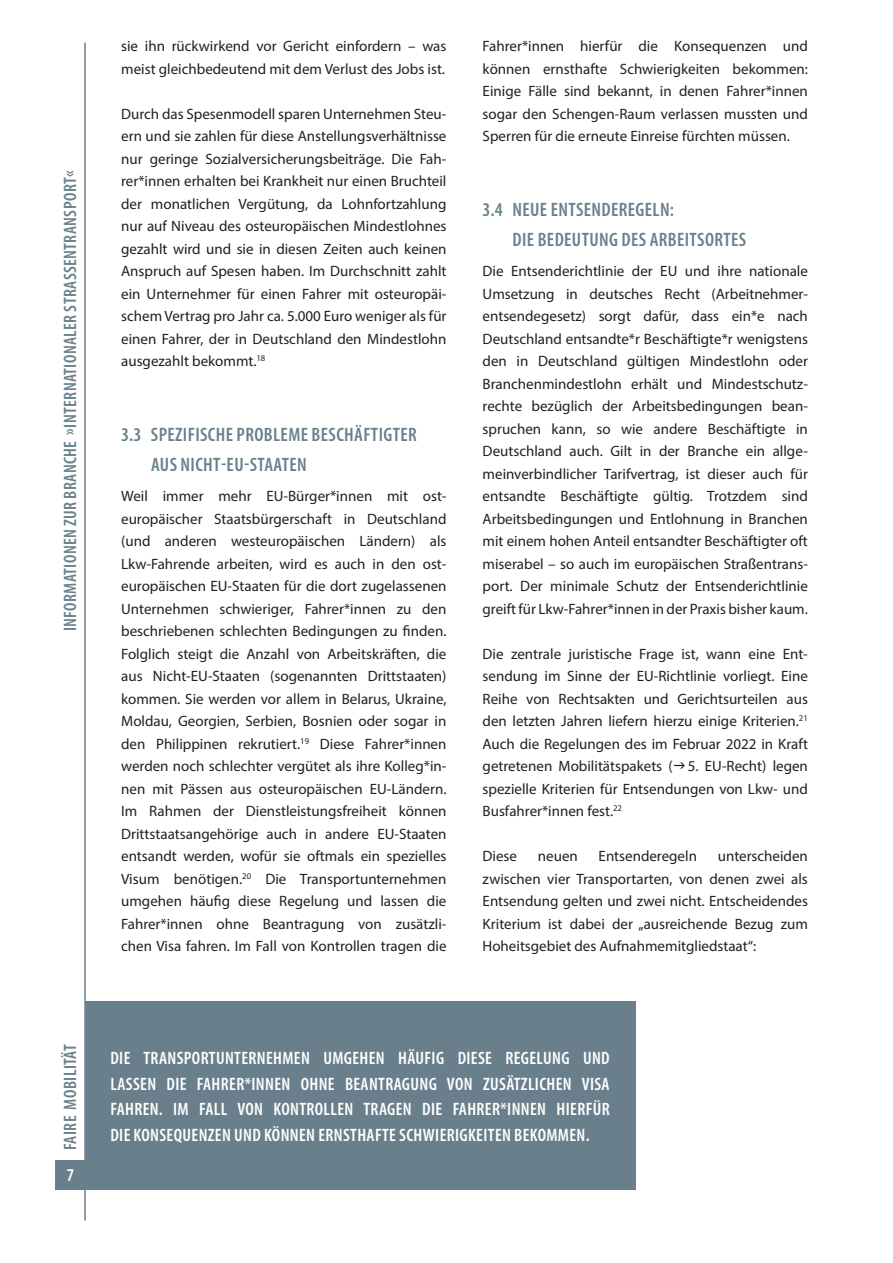
<style>
.page{position:relative;width:893px;height:1263px;background:#fff}
.page>*{position:absolute;margin:0;border:0;box-sizing:border-box;transform-origin:0 0}
._002_1_ZÜ_02{font:600 condensed 19.5px/30px "Myriad Pro";letter-spacing:.02em;color:#69808c}
.t1{font:600 condensed 18px/25.5px "Myriad Pro";letter-spacing:.02em;color:#fff;text-align:justify}
.t2{font:600 condensed 18px "Myriad Pro";letter-spacing:.02em;color:#69808c}
._001_Brottext_01{font:15px/22.5px "Myriad Pro";color:#231f20;text-align:justify}
</style>
<div class="page">
<hr style="left:84px;top:43px;width:2px;height:1177px;background:#69808c">
<div style="left:55px;top:1160px;width:30px;height:29px;background:#69808c"></div>
<div style="left:85px;top:1001px;width:550px;height:189px;background:#69808c"></div>
<p class="t2" style="left:59px;top:631px;width:462px;rotate:-90deg">INFORMATIONEN ZUR BRANCHE »INTERNATIONALER STRASSENTRANSPORT«</p>
<p class="_001_Brottext_01" style="left:121px;top:35px;width:327px">sie ihn rückwirkend vor Gericht einfordern – was meist gleichbedeutend mit dem Verlust des Jobs ist.</p>
<p class="_001_Brottext_01" style="left:121px;top:102px;width:327px">Durch das Spesenmodell sparen Unternehmen Steu&shy;ern und sie zahlen für diese Anstellungsverhältnisse nur geringe Sozialversicherungsbeiträge. Die Fah&shy;rer*innen erhalten bei Krankheit nur einen Bruchteil der monatlichen Vergütung, da Lohnfortzahlung nur auf Niveau des osteuropäischen Mindestlohnes gezahlt wird und sie in diesen Zeiten auch keinen Anspruch auf Spesen haben. Im Durchschnitt zahlt ein Unternehmer für einen Fahrer mit osteuropäi&shy;schem Vertrag pro Jahr ca. 5.000 Euro weniger als für einen Fahrer, der in Deutschland den Mindestlohn ausgezahlt bekommt.<sup>18</sup></p>
<p class="_002_1_ZÜ_02" style="left:151px;top:419px;width:267px;text-indent:-30px">3.3 SPEZIFISCHE PROBLEME BESCHÄFTIGTER<br>AUS NICHT-EU-STAATEN</p>
<p class="_001_Brottext_01" style="left:121px;top:485px;width:327px">Weil immer mehr EU-Bürger*innen mit ost&shy;europäischer Staatsbürgerschaft in Deutschland (und anderen westeuropäischen Ländern) als Lkw-Fahrende arbeiten, wird es auch in den ost&shy;europäischen EU-Staaten für die dort zugelassenen Unternehmen schwieriger, Fahrer*innen zu den beschriebenen schlechten Bedingungen zu finden.<br>Folglich steigt die Anzahl von Arbeitskräften, die aus Nicht-EU-Staaten (sogenannten Drittstaaten) kommen. Sie werden vor allem in Belarus, Ukraine, Moldau, Georgien, Serbien, Bosnien oder sogar in den Philippinen rekrutiert.<sup>19</sup> Diese Fahrer*innen werden noch schlechter vergütet als ihre Kolleg*in&shy;nen mit Pässen aus osteuropäischen EU-Ländern.<br>Im Rahmen der Dienstleistungsfreiheit können Drittstaatsangehörige auch in andere EU-Staaten entsandt werden, wofür sie oftmals ein spezielles Visum benötigen.<sup>20</sup> Die Transportunternehmen umgehen häufig diese Regelung und lassen die Fahrer*innen ohne Beantragung von zusätzli&shy;chen Visa fahren. Im Fall von Kontrollen tragen die</p>
<p class="_001_Brottext_01" style="left:483px;top:35px;width:327px">Fahrer*innen hierfür die Konsequenzen und können ernsthafte Schwierigkeiten bekommen:<br>Einige Fälle sind bekannt, in denen Fahrer*innen sogar den Schengen-Raum verlassen mussten und Sperren für die erneute Einreise fürchten müssen.</p>
<p class="_002_1_ZÜ_02" style="left:513px;top:194px;width:235px;text-indent:-30px">3.4 NEUE ENTSENDEREGELN:<br>DIE BEDEUTUNG DES ARBEITSORTES</p>
<p class="_001_Brottext_01" style="left:483px;top:260px;width:327px">Die Entsenderichtlinie der EU und ihre nationale Umsetzung in deutsches Recht (Arbeitnehmer&shy;entsendegesetz) sorgt dafür, dass ein*e nach Deutschland entsandte*r Beschäftigte*r wenigstens den in Deutschland gültigen Mindestlohn oder Branchenmindestlohn erhält und Mindestschutz&shy;rechte bezüglich der Arbeitsbedingungen bean&shy;spruchen kann, so wie andere Beschäftigte in Deutschland auch. Gilt in der Branche ein allge&shy;meinverbindlicher Tarifvertrag, ist dieser auch für entsandte Beschäftigte gültig. Trotzdem sind Arbeitsbedingungen und Entlohnung in Branchen mit einem hohen Anteil entsandter Beschäftigter oft miserabel – so auch im europäischen Straßentrans&shy;port. Der minimale Schutz der Entsenderichtlinie greift für Lkw-Fahrer*innen in der Praxis bisher kaum.</p>
<p class="_001_Brottext_01" style="left:483px;top:642px;width:327px">Die zentrale juristische Frage ist, wann eine Ent&shy;sendung im Sinne der EU-Richtlinie vorliegt. Eine Reihe von Rechtsakten und Gerichtsurteilen aus den letzten Jahren liefern hierzu einige Kriterien.<sup>21<br></sup>Auch die Regelungen des im Februar 2022 in Kraft getretenen Mobilitätspakets ( 5. EU-Recht) legen spezielle Kriterien für Entsendungen von Lkw- und Busfahrer*innen fest.<sup>22</sup></p>
<p class="_001_Brottext_01" style="left:483px;top:845px;width:36px">Diese</p>
<p class="_001_Brottext_01" style="left:538px;top:845px;width:41px">neuen</p>
<p class="_001_Brottext_01" style="left:599px;top:845px;width:100px">Entsenderegeln</p>
<p class="_001_Brottext_01" style="left:483px;top:845px;width:327px;text-indent:235px">unterscheiden zwischen vier Transportarten, von denen zwei als Entsendung gelten und zwei nicht. Entscheidendes Kriterium ist dabei der „ausreichende Bezug zum Hoheitsgebiet des Aufnahmemitgliedstaat“:</p>
<p class="t2" style="left:59px;top:1150px;width:107px;rotate:-90deg">FAIRE MOBILITÄT</p>
<p class="t1" style="left:67px;top:1162px;width:9px">7</p>
<p class="t1" style="left:110px;top:1045px;width:501px">DIE TRANSPORTUNTERNEHMEN UMGEHEN HÄUFIG DIESE REGELUNG UND LASSEN DIE FAHRER*INNEN OHNE BEANTRAGUNG VON ZUSÄTZLICHEN VISA FAHREN. IM FALL VON KONTROLLEN TRAGEN DIE FAHRER*INNEN HIERFÜR DIE KONSEQUENZEN UND KÖNNEN ERNSTHAFTE SCHWIERIGKEITEN BEKOMMEN.</p>
</div>
